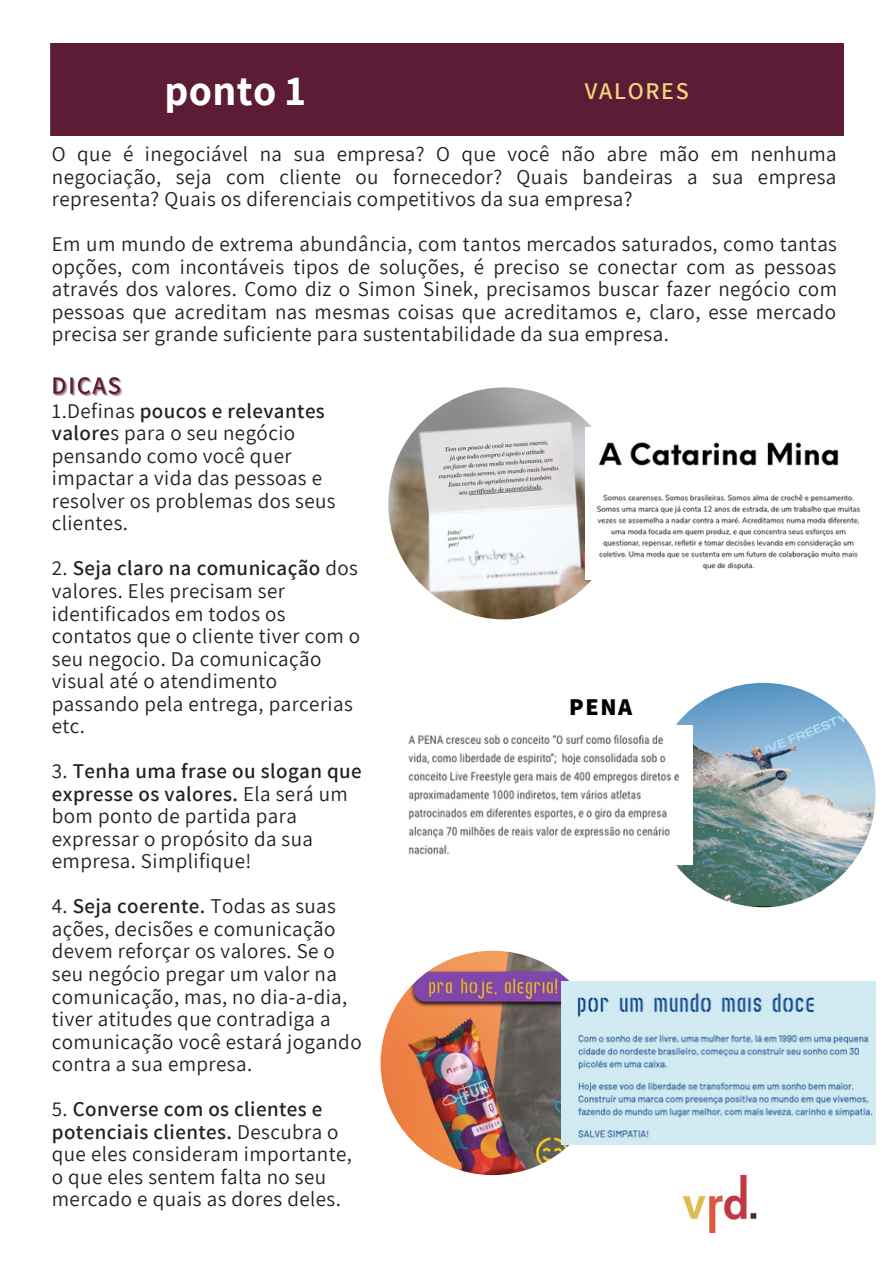
<style>
.page{position:relative;width:894px;height:1264px;background:#fff}
.page>*{position:absolute;margin:0;border:0;box-sizing:border-box;transform-origin:0 0}
.t1{font:700 42px "Assistant";letter-spacing:.01em;color:#fff}
.t2{font:600 24px "Assistant";letter-spacing:.07em;color:#efd77a}
.t3{font:800 24px "Assistant";color:#000}
.t4{font:21px/22.5px "Assistant";letter-spacing:.02em;color:#222}
.s1{font-weight:600}
</style>
<div class="page">
<div style="left:50px;top:43px;width:793px;height:93px;background:#5c1c35"></div>
<img style="left:651px;top:683px;width:224px;height:224px;border-radius:50%">
<img style="left:408px;top:726px;width:284px;height:138px">
<img style="left:388px;top:387px;width:232px;height:232px;border-radius:50%">
<img style="left:585px;top:427px;width:275px;height:152px">
<img style="left:380px;top:950px;width:225px;height:225px;border-radius:50%">
<img style="left:561px;top:981px;width:314px;height:163px">
<img style="left:53px;top:377px;width:69px;height:20px">
<img style="left:682px;top:1175px;width:75px;height:57px">
<p class="t1" style="left:164px;top:62px;width:143px">ponto 1</p>
<p class="t2" style="left:584px;top:74px;width:105px">VALORES</p>
<p class="t4" style="left:52px;top:142px;width:786px;text-align:justify">O que é inegociável na sua empresa? O que você não abre mão em nenhuma negociação, seja com cliente ou fornecedor? Quais bandeiras a sua empresa representa? Quais os diferenciais competitivos da sua empresa?</p>
<p class="t4" style="left:52px;top:232px;width:786px;text-align:justify">Em um mundo de extrema abundância, com tantos mercados saturados, como tantas opções, com incontáveis tipos de soluções, é preciso se conectar com as pessoas através dos valores. Como diz o Simon Sinek, precisamos buscar fazer negócio com pessoas que acreditam nas mesmas coisas que acreditamos e, claro, esse mercado precisa ser grande suficiente para sustentabilidade da sua empresa.</p>
<p class="t4" style="left:52px;top:399px;width:285px">1.Definas <span class="s1">poucos e relevantes valore</span>s para o seu negócio pensando como você quer impactar a vida das pessoas e resolver os problemas dos seus clientes.</p>
<p class="t4" style="left:52px;top:556px;width:310px">2. <span class="s1">Seja claro na comunicação</span> dos valores. Eles precisam ser identificados em todos os contatos que o cliente tiver com o seu negocio. Da comunicação visual até o atendimento passando pela entrega, parcerias etc.</p>
<p class="t4" style="left:52px;top:759px;width:311px">3. <span class="s1">Tenha uma frase ou slogan que expresse os valores.</span> Ela será um bom ponto de partida para expressar o propósito da sua empresa. Simplifique!</p>
<p class="t4" style="left:52px;top:894px;width:311px">4. <span class="s1">Seja coerente.</span> Todas as suas ações, decisões e comunicação devem reforçar os valores. Se o seu negócio pregar um valor na comunicação, mas, no dia-a-dia, tiver atitudes que contradiga a comunicação você estará jogando contra a sua empresa.</p>
<p class="t4" style="left:52px;top:1097px;width:301px">5. <span class="s1">Converse com os clientes e potenciais clientes.</span> Descubra o que eles consideram importante, o que eles sentem falta no seu mercado e quais as dores deles.</p>
<p class="t3" style="left:569px;top:690px;width:65px">PENA</p>
</div>
